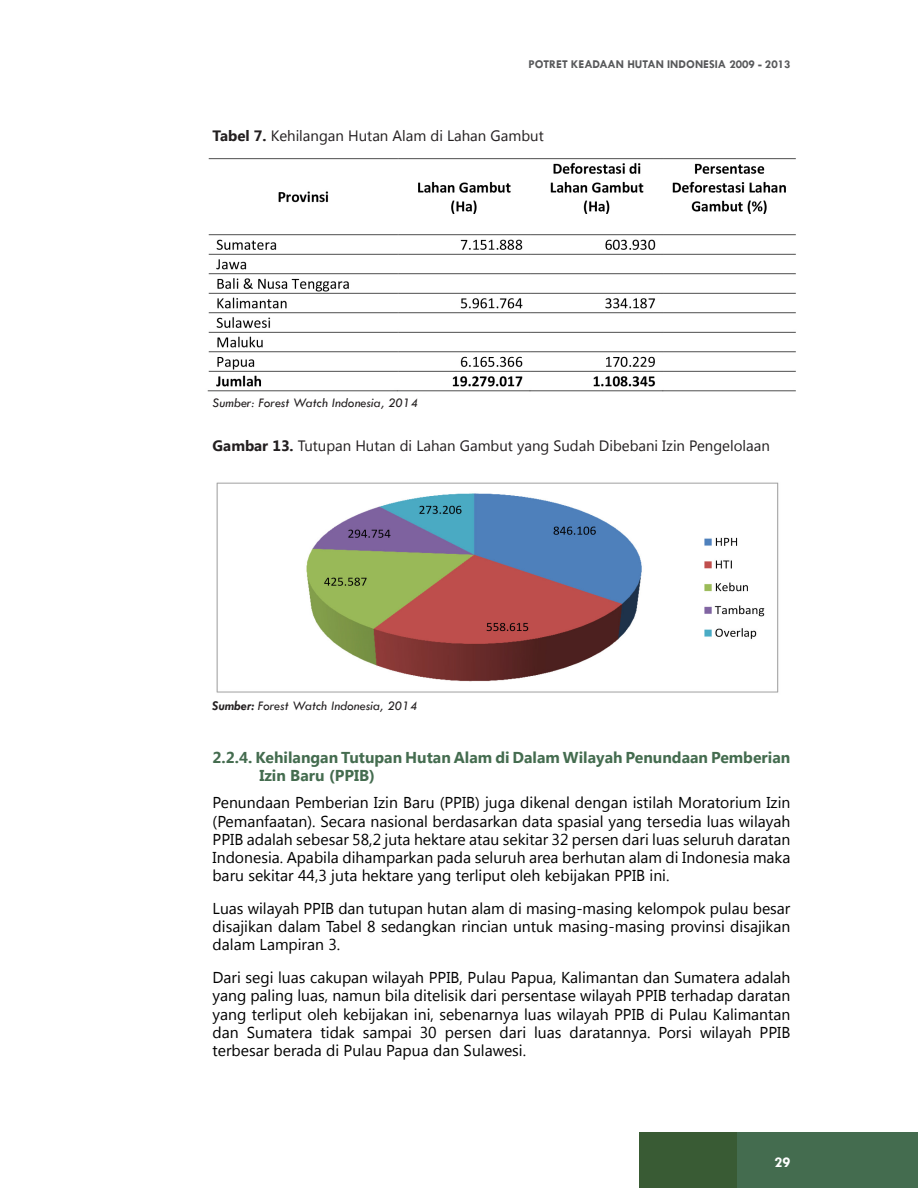
<style>
.page{position:relative;width:918px;height:1188px;background:#fff}
.page>*{position:absolute;margin:0;border:0;box-sizing:border-box;transform-origin:0 0}
.t1{font:15.75px/18.1px "Segoe UI";color:#000;text-align:justify}
.Heading_3{font:700 15.75px/18.1px "Segoe UI";color:#446c4f}
.t2{font:15px "Segoe UI";color:#231f20}
.t3{font:700 15px "Tw Cen";color:#fff}
.t4{font:italic 13.5px "Tw Cen";color:#231f20}
.t5{font:700 12px "Tw Cen";color:#57585a}
.s1{font-weight:700}
</style>
<div class="page">
<div style="left:639px;top:1132px;width:279px;height:56px;background:#446c4f"></div>
<div style="left:639px;top:1132px;width:98px;height:56px;background:#395b34"></div>
<img style="left:216px;top:482px;width:563px;height:211px">
<img style="left:207px;top:158px;width:589px;height:234px">
<p class="t5" style="left:528px;top:57px;width:264px">POTRET KEADAAN HUTAN INDONESIA 2009 - 2013</p>
<p class="t2" style="left:213px;top:126px;width:333px"><span class="s1">Tabel 7.</span> Kehilangan Hutan Alam di Lahan Gambut</p>
<p class="t4" style="left:213px;top:394px;width:207px">Sumber: Forest Watch Indonesia, 2014</p>
<p class="t2" style="left:213px;top:435px;width:559px"><span class="s1">Gambar 13.</span> Tutupan Hutan di Lahan Gambut yang Sudah Dibebani Izin Pengelolaan</p>
<p class="t4" style="left:213px;top:698px;width:206px"><span class="s1">Sumber:</span> Forest Watch Indonesia, 2014</p>
<p class="Heading_3" style="left:259px;top:748px;width:533px;text-indent:-47px">2.2.4. Kehilangan Tutupan Hutan Alam di Dalam Wilayah Penundaan Pemberian<br>Izin Baru (PPIB)</p>
<p class="t1" style="left:213px;top:793px;width:579px">Penundaan Pemberian Izin Baru (PPIB) juga dikenal dengan istilah Moratorium Izin (Pemanfaatan). Secara nasional berdasarkan data spasial yang tersedia luas wilayah PPIB adalah sebesar 58,2 juta hektare atau sekitar 32 persen dari luas seluruh daratan Indonesia. Apabila dihamparkan pada seluruh area berhutan alam di Indonesia maka baru sekitar 44,3 juta hektare yang terliput oleh kebijakan PPIB ini.</p>
<p class="t1" style="left:213px;top:899px;width:579px">Luas wilayah PPIB dan tutupan hutan alam di masing-masing kelompok pulau besar disajikan dalam Tabel 8 sedangkan rincian untuk masing-masing provinsi disajikan dalam Lampiran 3.</p>
<p class="t1" style="left:213px;top:968px;width:579px">Dari segi luas cakupan wilayah PPIB, Pulau Papua, Kalimantan dan Sumatera adalah yang paling luas, namun bila ditelisik dari persentase wilayah PPIB terhadap daratan yang terliput oleh kebijakan ini, sebenarnya luas wilayah PPIB di Pulau Kalimantan dan Sumatera tidak sampai 30 persen dari luas daratannya. Porsi wilayah PPIB terbesar berada di Pulau Papua dan Sulawesi.</p>
<p class="t3" style="left:775px;top:1153px;width:17px">29</p>
</div>
